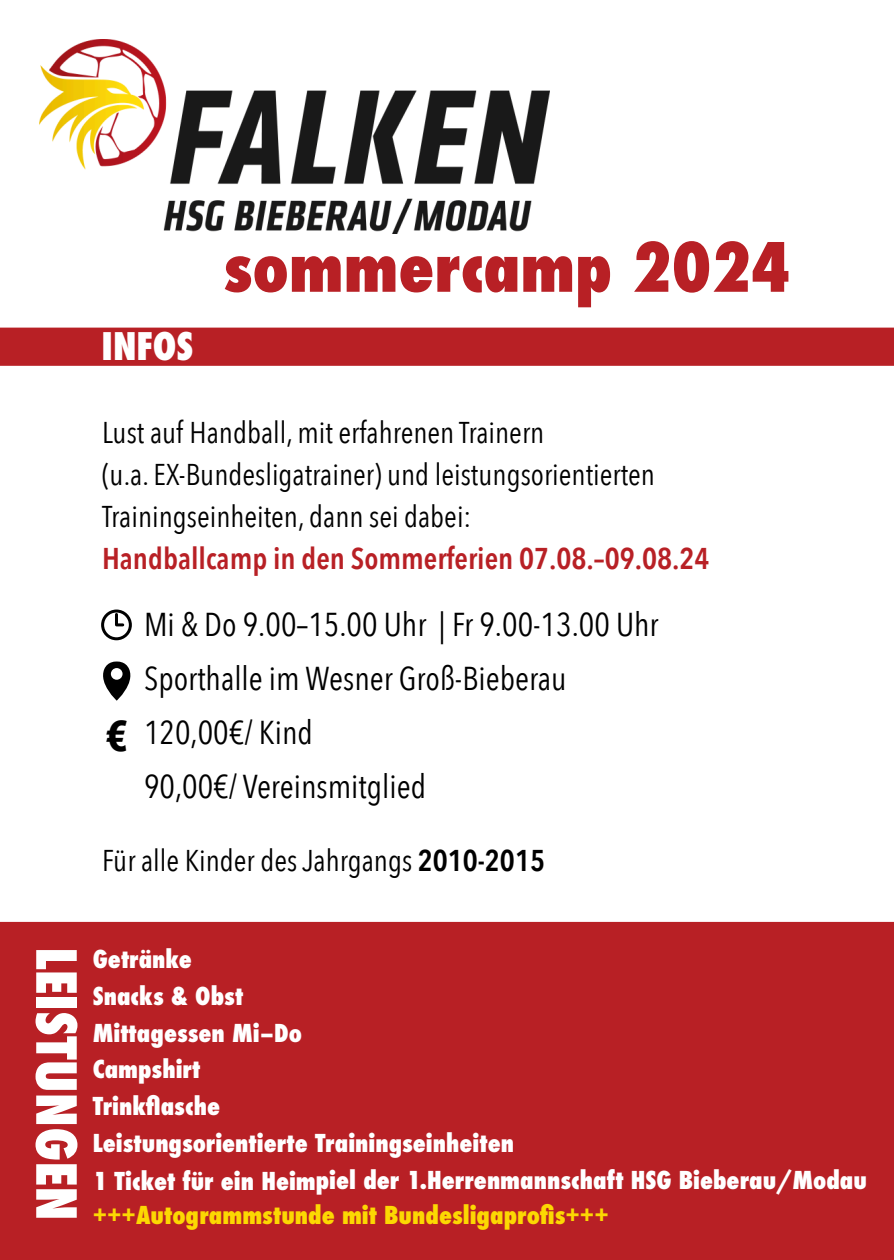
<style>
.page{position:relative;width:894px;height:1260px;background:#fff}
.page>*{position:absolute;margin:0;border:0;box-sizing:border-box;transform-origin:0 0}
.t1{font:800 condensed 66px "Futura";color:#b82025}
.t2{font:800 condensed 53.7px "Futura";color:#fff}
.t3{font:700 42px "Avenir Next Condensed";color:#000}
.t4{font:800 condensed 36.9px "Futura";color:#fff}
.t5{font:33px "Avenir Next Condensed";color:#000}
.t6{font:30px "Avenir Next Condensed";color:#000}
.t7{font:600 30px "Avenir Next Condensed";color:#b82025}
.t8{font:800 condensed 24px "Futura";color:#fff}
.t9{font:800 condensed 24px "Futura";color:#fcd802}
.s1{font-weight:600}
</style>
<div class="page">
<div style="left:101px;top:609px;width:31px;height:31px;border:3px solid #000;border-radius:50%"></div>
<svg style="left:113px;top:611px;width:13px;height:16px"></svg>
<svg style="left:103px;top:661px;width:28px;height:39px"></svg>
<img style="left:40px;top:40px;width:510px;height:193px">
<div style="left:0;top:921px;width:894px;height:338px;background:#b82025"></div>
<div style="left:0;top:327px;width:894px;height:39px;background:#b82025"></div>
<p class="t4" style="left:102px;top:329px;width:93px">INFOS</p>
<p class="t1" style="left:223px;top:237px;width:569px">sommercamp 2024</p>
<p class="t6" style="left:102px;top:413px;width:444px">Lust auf Handball, mit erfahrenen Trainern</p>
<p class="t6" style="left:102px;top:455px;width:554px">(u.a. EX-Bundesligatrainer) und leistungsorientierten</p>
<p class="t6" style="left:102px;top:497px;width:371px">Trainingseinheiten, dann sei dabei:</p>
<p class="t7" style="left:102px;top:539px;width:609px">Handballcamp in den Sommerferien 07.08.–09.08.24</p>
<p class="t3" style="left:105px;top:709px;width:24px">€</p>
<p class="t5" style="left:144px;top:603px;width:516px">Mi &amp; Do 9.00–15.00 Uhr | Fr 9.00-13.00 Uhr</p>
<p class="t5" style="left:144px;top:657px;width:424px">Sporthalle im Wesner Groß-Bieberau</p>
<p class="t5" style="left:144px;top:711px;width:170px">120,00€/ Kind</p>
<p class="t5" style="left:144px;top:765px;width:283px">90,00€/ Vereinsmitglied</p>
<p class="t6" style="left:102px;top:841px;width:444px">Für alle Kinder des Jahrgangs <span class="s1">2010-2015</span></p>
<p class="t2" style="left:81px;top:947px;width:275px;rotate:90deg">LEISTUNGEN</p>
<p class="t8" style="left:93px;top:948px;width:101px">Getränke</p>
<p class="t8" style="left:93px;top:985px;width:152px">Snacks &amp; Obst</p>
<p class="t8" style="left:93px;top:1021px;width:211px">Mittagessen Mi–Do</p>
<p class="t8" style="left:93px;top:1058px;width:109px">Campshirt</p>
<p class="t8" style="left:93px;top:1095px;width:129px">Trinkflasche</p>
<p class="t8" style="left:93px;top:1132px;width:423px">Leistungsorientierte Trainingseinheiten</p>
<p class="t8" style="left:93px;top:1169px;width:775px">1 Ticket für ein Heimpiel der 1.Herrenmannschaft HSG Bieberau/Modau</p>
<p class="t9" style="left:93px;top:1204px;width:517px">+++Autogrammstunde mit Bundesligaprofis+++</p>
</div>
